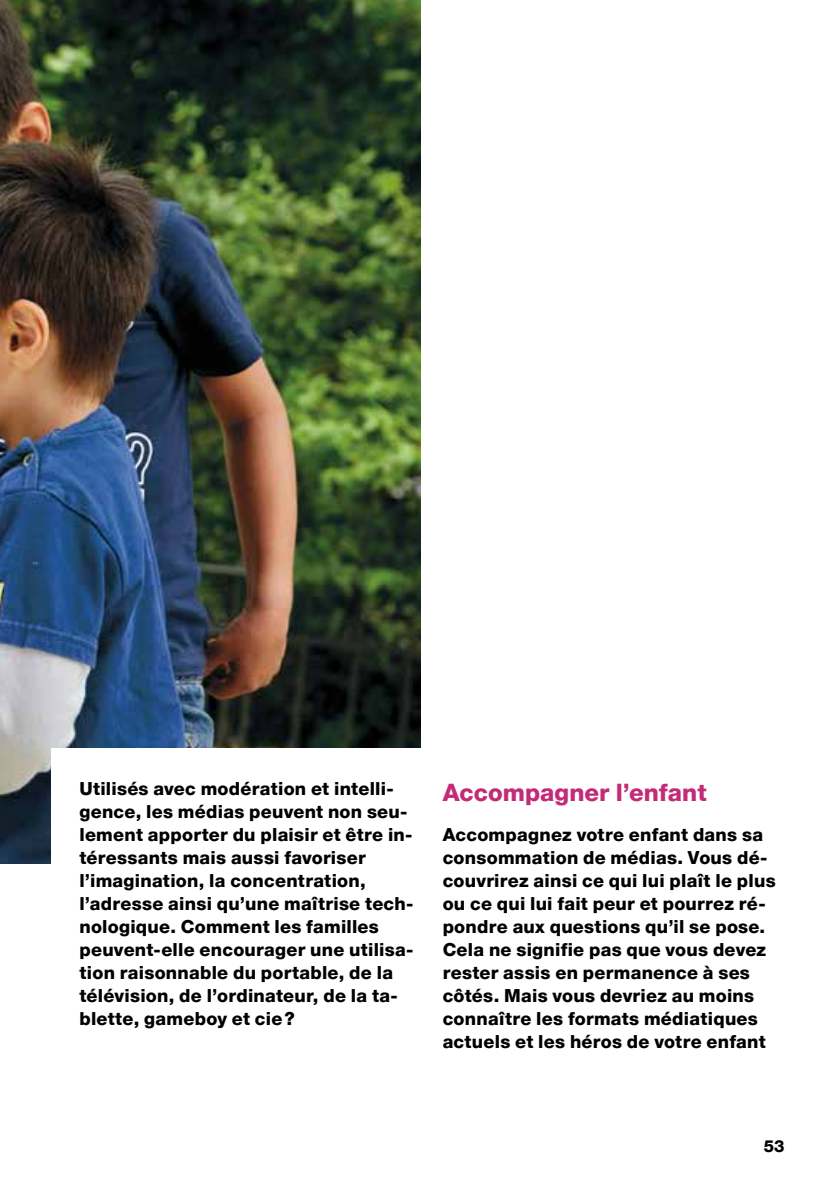
<style>
.page{position:relative;width:840px;height:1191px;background:#fff}
.page>*{position:absolute;margin:0;border:0;box-sizing:border-box;transform-origin:0 0}
.t1{font:800 24px "Helvetica Neue LT Pro";color:#c22b77}
.t2{font:800 18px/23px "Helvetica Neue LT Pro";letter-spacing:.015em;color:#000}
.t3{font:800 16.4px "Helvetica Neue LT Pro";color:#000}
</style>
<div class="page">
<img style="left:0;top:0;width:420px;height:864px">
<div style="left:51px;top:749px;width:395px;height:368px;background:#fff"></div>
<p class="t2" style="left:79px;top:777px;width:335px">Utilisés avec modération et intelli&shy;gence, les médias peuvent non seu&shy;lement apporter du plaisir et être in&shy;téressants mais aussi favoriser l’imagination, la concentration, l’adresse ainsi qu’une maîtrise tech&shy;nologique. Comment les familles peuvent-elle encourager une utilisa&shy;tion raisonnable du portable, de la télévision, de l’ordinateur, de la ta&shy;blette, gameboy et cie?</p>
<h1 class="t1" style="left:442px;top:778px;width:265px">Accompagner l’enfant</h1>
<p class="t2" style="left:442px;top:823px;width:334px">Accompagnez votre enfant dans sa consommation de médias. Vous dé&shy;couvrirez ainsi ce qui lui plaît le plus ou ce qui lui fait peur et pourrez ré&shy;pondre aux questions qu’il se pose.<br>Cela ne signifie pas que vous devez rester assis en permanence à ses côtés. Mais vous devriez au moins connaître les formats médiatiques actuels et les héros de votre enfant</p>
<p class="t3" style="left:763px;top:1136px;width:22px">53</p>
</div>
